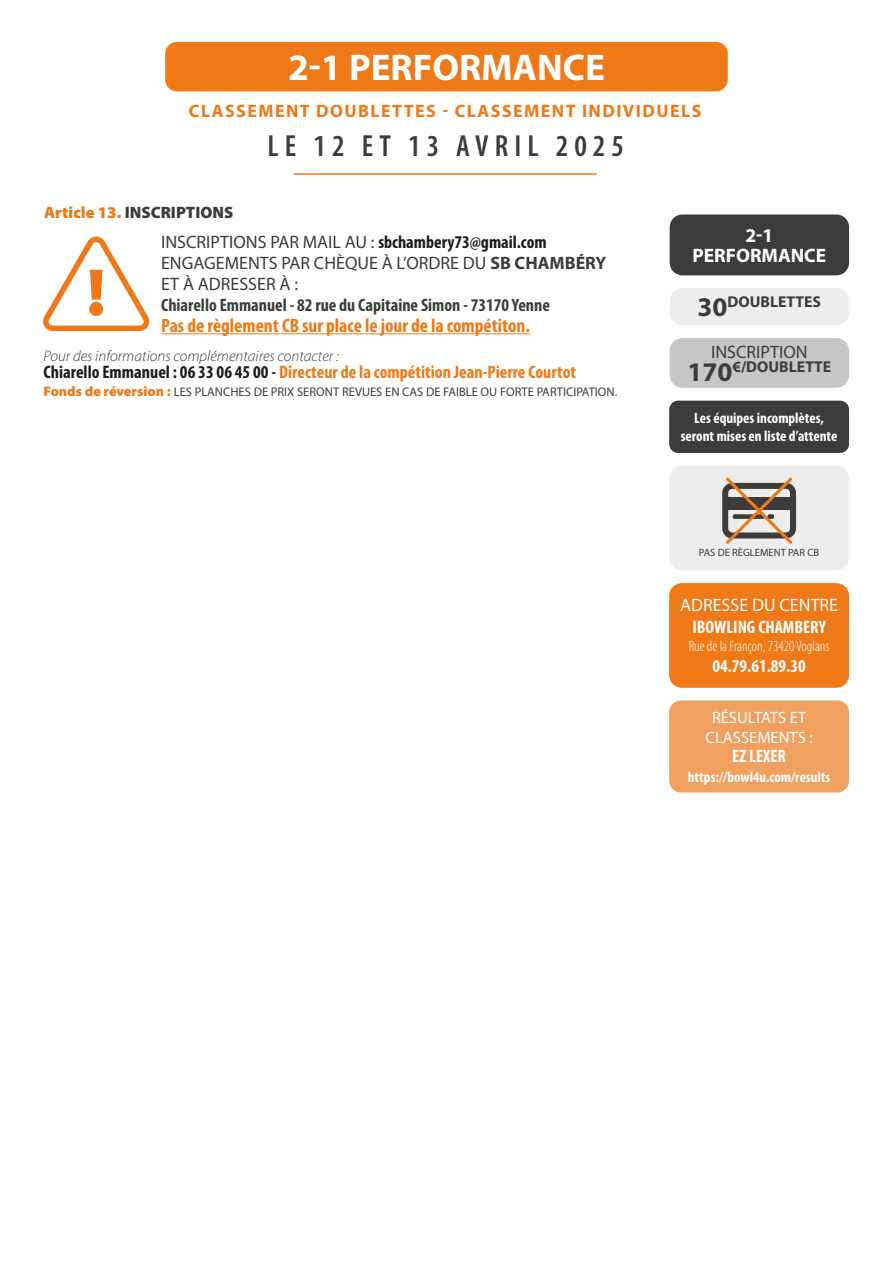
<style>
.page{position:relative;width:893px;height:1263px;background:#fff}
.page>*{position:absolute;margin:0;border:0;box-sizing:border-box;transform-origin:0 0}
.t1{font:700 37.35px "Myriad Pro";color:#fff}
.t2{font:600 condensed 30.6px "Myriad Pro";letter-spacing:.2em;color:#3c3c3b}
.t3{font:700 condensed 19.5px "Myriad Pro";color:#ef7817}
.t4{font:700 19.5px/19.5px "Myriad Pro";color:#fff;text-align:center}
.t5{font:700 condensed 18.15px "Myriad Pro";color:#ef7817}
.t6{font:18px/21px "Myriad Pro";color:#3c3c3b}
.t7{font:700 condensed 18px "Myriad Pro";color:#3c3c3b}
.t8{font:700 18px "Myriad Pro";letter-spacing:.08em;color:#ef7817}
.t9{font:700 condensed 18px "Myriad Pro";color:#fff}
.t10{font:18px "Myriad Pro";color:#fff}
.t11{font:16.5px/19.8px "Myriad Pro";color:#fff;text-align:center}
.t12{font:900 16.5px "Myriad Pro";color:#3c3c3b}
.t13{font:700 15.75px "Myriad Pro";color:#3c3c3b}
.t14{font:italic 300 15.3px "Myriad Pro";color:#3c3c3b}
.t15{font:700 condensed 15px/18px "Myriad Pro";color:#fff;text-align:center}
.t16{font:300 condensed 15px "Myriad Pro";color:#fff}
.t17{font:12.6px "Myriad Pro";color:#3c3c3b}
.t18{font:10.65px "Myriad Pro";color:#3c3c3b}
.s1{color:#ef7817}
.s2{font-weight:700;font-stretch:condensed;color:#1d1d1b}
.s3{font-weight:700}
.s4{color:#1d1d1b}
.s5{font-weight:900;font-size:13.95px;color:#ef7817}
.s6{font-size:27px}
</style>
<div class="page">
<div style="left:165px;top:42px;width:563px;height:49px;background:#ef7817;border-radius:12px"></div>
<hr style="left:294px;top:173px;width:303px;height:2px;background:#ef7817">
<hr style="left:161px;top:333px;width:369px;height:1px;background:#ef7817">
<svg style="left:43px;top:237px;width:107px;height:94px"></svg>
<div style="left:670px;top:338px;width:179px;height:50px;background:#c6c6c6;border-radius:13px"></div>
<div style="left:670px;top:214px;width:179px;height:61px;background:#3c3c3b;border-radius:13px"></div>
<div style="left:670px;top:288px;width:179px;height:37px;background:#ededed;border-radius:13px"></div>
<div style="left:669px;top:583px;width:180px;height:105px;background:#ef7817;border-radius:13px"></div>
<div style="left:669px;top:700px;width:180px;height:92px;background:#efa05f;border-radius:12px"></div>
<div style="left:669px;top:466px;width:180px;height:104px;background:#ededed;border-radius:13px"></div>
<div style="left:722px;top:483px;width:74px;height:55px;background:#3c3c3b;border-radius:10px"></div>
<svg style="left:726px;top:478px;width:66px;height:66px"></svg>
<div style="left:669px;top:401px;width:180px;height:52px;background:#3c3c3b;border-radius:9px"></div>
<h1 class="t1" style="left:288px;top:43px;width:318px">2-1 PERFORMANCE</h1>
<p class="t8" style="left:189px;top:99px;width:514px">CLASSEMENT DOUBLETTES - CLASSEMENT INDIVIDUELS</p>
<h2 class="t2" style="left:268px;top:127px;width:358px">LE 12 ET 13 AVRIL 2025</h2>
<p class="t12" style="left:44px;top:202px;width:191px"><span class="s1">Article 13.</span> INSCRIPTIONS</p>
<p class="t6" style="left:161px;top:231px;width:447px">INSCRIPTIONS PAR MAIL AU : <span class="s2">sbchambery73@gmail.com<br></span>ENGAGEMENTS PAR CHÈQUE À L’ORDRE DU <span class="s3">SB CHAMBÉRY<br></span>ET À ADRESSER À :</p>
<p class="t7" style="left:161px;top:294px;width:390px">Chiarello Emmanuel - 82 rue du Capitaine Simon - 73170 Yenne</p>
<p class="t3" style="left:161px;top:313px;width:370px">Pas de règlement CB sur place le jour de la compétiton.</p>
<p class="t14" style="left:44px;top:347px;width:297px">Pour des informations complémentaires contacter :</p>
<p class="t5" style="left:44px;top:361px;width:534px"><span class="s4">Chiarello Emmanuel : 06 33 06 45 00 -</span> Directeur de la compétition Jean-Pierre Courtot</p>
<p class="t17" style="left:44px;top:384px;width:575px"><span class="s5">Fonds de réversion :</span> LES PLANCHES DE PRIX SERONT REVUES EN CAS DE FAIBLE OU FORTE PARTICIPATION.</p>
<p class="t4" style="left:692px;top:225px;width:135px">2-1<br>PERFORMANCE</p>
<p class="t13" style="left:698px;top:292px;width:125px"><span class="s6">30</span>DOUBLETTES</p>
<p class="t6" style="left:711px;top:341px;width:98px">INSCRIPTION</p>
<p class="t13" style="left:687px;top:356px;width:145px"><span class="s6">170</span>€/DOUBLETTE</p>
<p class="t15" style="left:681px;top:409px;width:158px">Les équipes incomplètes, seront mises en liste d’attente</p>
<p class="t18" style="left:699px;top:546px;width:122px">PAS DE RÈGLEMENT PAR CB</p>
<p class="t10" style="left:680px;top:594px;width:160px">ADRESSE DU CENTRE</p>
<p class="t9" style="left:692px;top:615px;width:135px">IBOWLING CHAMBERY</p>
<p class="t16" style="left:689px;top:637px;width:142px">Rue de la Françon, 73420 Voglans</p>
<p class="t9" style="left:712px;top:655px;width:95px">04.79.61.89.30</p>
<p class="t11" style="left:705px;top:707px;width:109px">RÉSULTATS ET<br>CLASSEMENTS :</p>
<p class="t9" style="left:732px;top:745px;width:55px">EZ LEXER</p>
<p class="t15" style="left:688px;top:767px;width:144px">https://bowl4u.com/results</p>
</div>
